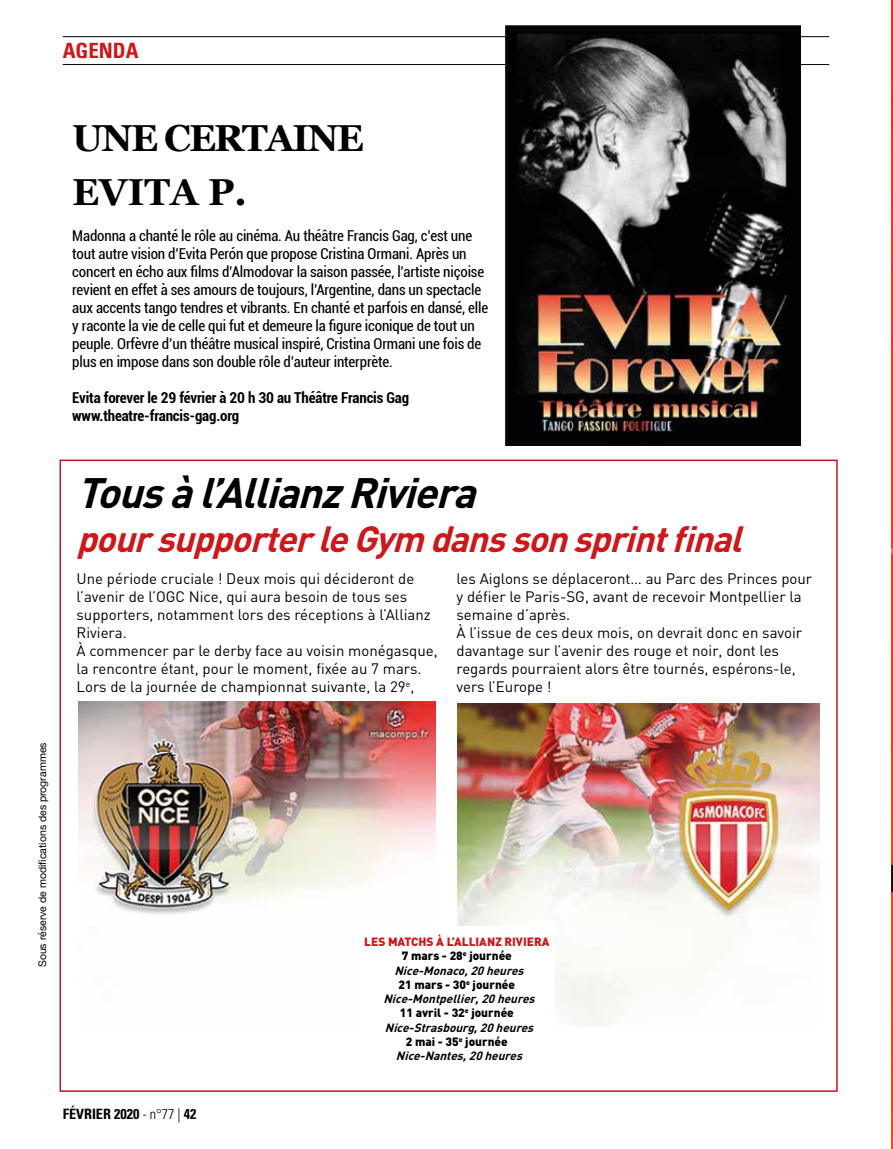
<style>
.page{position:relative;width:893px;height:1149px;background:#fff}
.page>*{position:absolute;margin:0;border:0;box-sizing:border-box;transform-origin:0 0}
.t1{font:italic 700 42px "DIN";color:#000}
.t2{font:700 37.5px/54px "Georgia";letter-spacing:-.05em;color:#000}
.t3{font:italic 700 36px "DIN";color:#cd171a}
.t4{font:700 condensed 21px "Univers";color:#cd171a}
.t5{font:15px/18px "DIN";color:#000}
.t6{font:condensed 15px/18px "Roboto";letter-spacing:-.01em;color:#000}
.t7{font:700 condensed 15px/18px "Roboto";letter-spacing:-.01em;color:#000}
.t8{font:700 condensed 14.25px "Univers";color:#000}
.t9{font:italic 700 11.85px "DIN";color:#000}
.t10{font:900 11.85px "DIN";color:#000}
.t11{font:900 11.85px "DIN";color:#cd171a}
.t12{font:10.5px "Helvetica Neue";color:#000}
.s1{font-weight:300}
</style>
<div class="page">
<hr style="left:63px;top:36px;width:766px;height:1px;background:#000">
<hr style="left:63px;top:64px;width:766px;height:1px;background:#000">
<img style="left:506px;top:26px;width:294px;height:419px">
<img style="left:457px;top:703px;width:362px;height:323px">
<img style="left:79px;top:701px;width:357px;height:227px">
<div style="left:359px;top:925px;width:195px;height:144px;background:#fff"></div>
<img style="left:892px;top:1px;width:1px;height:1145px">
<h3 class="t4" style="left:63px;top:38px;width:77px">AGENDA</h3>
<h2 class="t2" style="left:72px;top:109px;width:293px">UNE CERTAINE<br>EVITA P.</h2>
<p class="t6" style="left:72px;top:226px;width:417px">Madonna a chanté le rôle au cinéma. Au théâtre Francis Gag, c’est une tout autre vision d’Evita Perón que propose Cristina Ormani. Après un concert en écho aux films d’Almodovar la saison passée, l’artiste niçoise revient en effet à ses amours de toujours, l’Argentine, dans un spectacle aux accents tango tendres et vibrants. En chanté et parfois en dansé, elle y raconte la vie de celle qui fut et demeure la figure iconique de tout un peuple. Orfèvre d’un théâtre musical inspiré, Cristina Ormani une fois de plus en impose dans son double rôle d’auteur interprète.</p>
<p class="t7" style="left:72px;top:388px;width:338px">Evita forever le 29 février à 20 h 30 au Théâtre Francis Gag www.theatre-francis-gag.org</p>
<h1 class="t1" style="left:77px;top:465px;width:414px">Tousàl’AllianzRiviera</h1>
<h3 class="t3" style="left:77px;top:515px;width:678px">poursupporterleGym danssonsprintfinal</h3>
<p class="t5" style="left:77px;top:569px;width:363px">Une période cruciale ! Deux mois qui décideront de l’avenir de l’OGC Nice, qui aura besoin de tous ses supporters, notamment lors des réceptions à l’Allianz Riviera.<br>À commencer par le derby face au voisin monégasque, la rencontre étant, pour le moment, fixée au 7 mars.<br>Lors de la journée de championnat suivante, la 29<sup>e</sup>,</p>
<p class="t5" style="left:457px;top:569px;width:357px">les Aiglons se déplaceront… au Parc des Princes pour y défier le Paris-SG, avant de recevoir Montpellier la semaine d’après.<br>À l’issue de ces deux mois, on devrait donc en savoir davantage sur l’avenir des rouge et noir, dont les regards pourraient alors être tournés, espérons-le, vers l’Europe !</p>
<p class="t12" style="left:35px;top:966px;width:226px;rotate:-90deg">Sous réserve de modifications des programmes</p>
<p class="t8" style="left:63px;top:1104px;width:135px">FÉVRIER 2020 <span class="s1">- n°77 |</span> 42</p>
<p class="t11" style="left:364px;top:933px;width:187px">LES MATCHS À L’ALLIANZ RIVIERA</p>
<p class="t10" style="left:402px;top:947px;width:112px">7 mars - 28<sup>e</sup> journée</p>
<p class="t9" style="left:394px;top:962px;width:134px">Nice-Monaco,20heures</p>
<p class="t10" style="left:399px;top:976px;width:118px">21 mars - 30<sup>e</sup> journée</p>
<p class="t9" style="left:383px;top:990px;width:156px">Nice-Montpellier,20heures</p>
<p class="t10" style="left:400px;top:1004px;width:116px">11 avril - 32<sup>e</sup> journée</p>
<p class="t9" style="left:385px;top:1019px;width:154px">Nice-Strasbourg,20heures</p>
<p class="t10" style="left:406px;top:1033px;width:103px">2 mai - 35<sup>e</sup> journée</p>
<p class="t9" style="left:396px;top:1047px;width:132px">Nice-Nantes,20heures</p>
</div>
